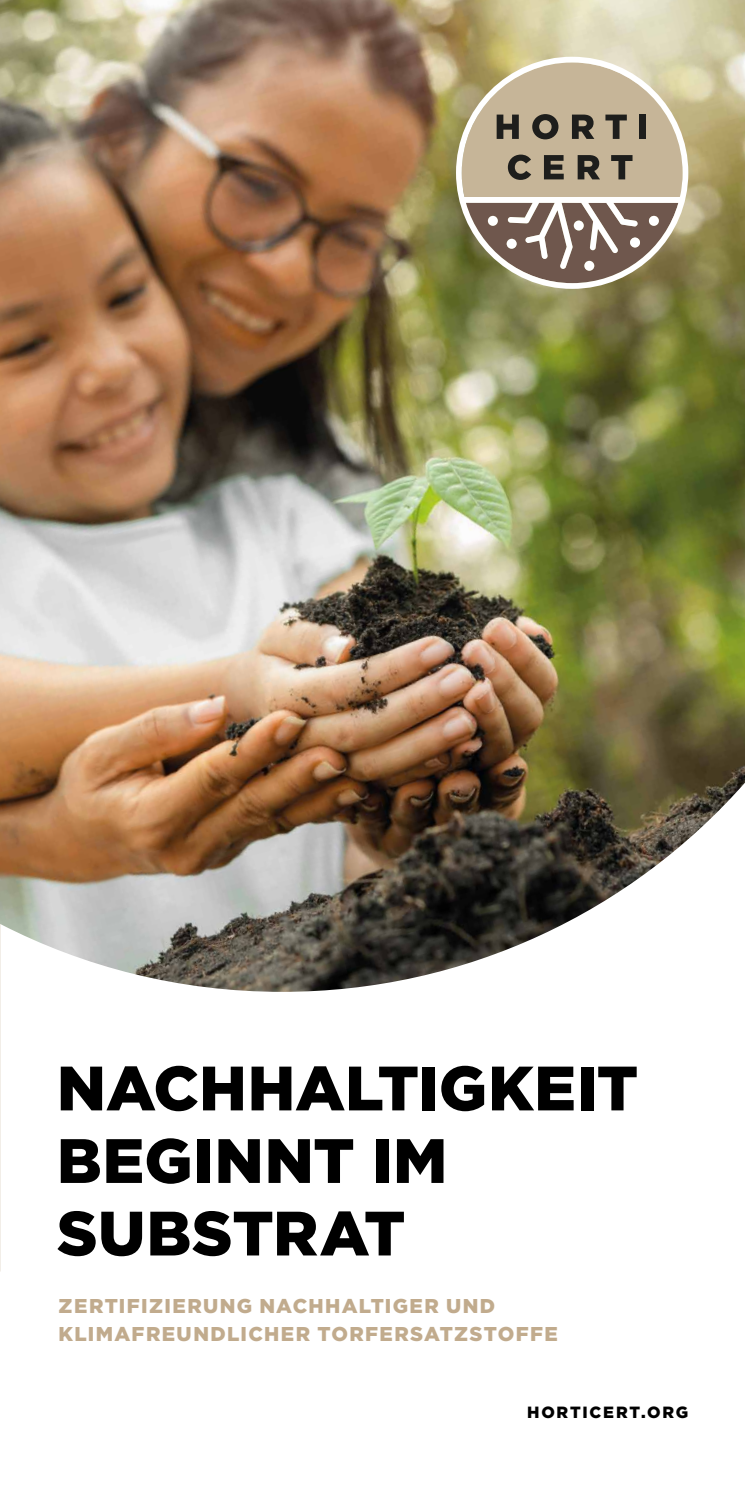
<style>
.page{position:relative;width:745px;height:1489px;background:#fff}
.page>*{position:absolute;margin:0;border:0;box-sizing:border-box;transform-origin:0 0}
.t1{font:900 62.5px/72.5px "Gotham";color:#000}
.t2{font:900 20px/27.5px "Gotham";letter-spacing:.065em;color:#c1ab8d}
.t3{font:900 16.25px "Gotham";letter-spacing:.11em;color:#000}
</style>
<div class="page">
<img style="left:0;top:0;width:744px;height:991px">
<svg style="left:455px;top:57px;width:232px;height:232px;background:#ab9e86"></svg>
<h1 class="t1" style="left:57px;top:1050px;width:582px">NACHHALTIGKEIT<br>BEGINNT IM<br>SUBSTRAT</h1>
<p class="t2" style="left:59px;top:1291px;width:500px">ZERTIFIZIERUNG NACHHALTIGER UND<br>KLIMAFREUNDLICHER TORFERSATZSTOFFE</p>
<p class="t3" style="left:527px;top:1402px;width:163px">HORTICERT.ORG</p>
</div>
